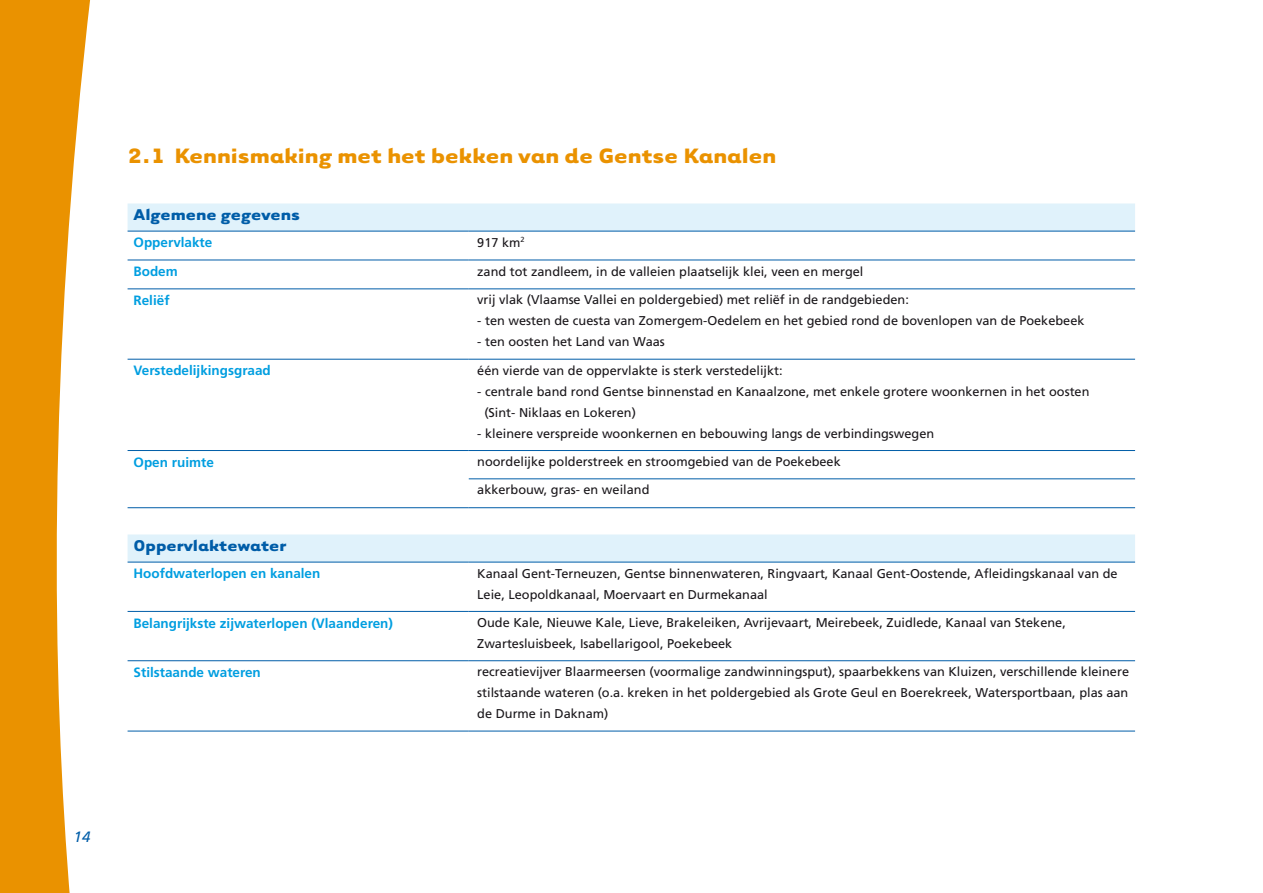
<style>
.page{position:relative;width:1263px;height:893px;background:#fff}
.page>*{position:absolute;margin:0;border:0;box-sizing:border-box;transform-origin:0 0}
.t1{font:700 24px "Tarzana Wide";color:#ea9200}
.t2{font:700 18px "Tarzana Wide";color:#005da8}
.t3{font:italic 15px "Frutiger LT Std";color:#005da8}
.t4{font:700 13.5px "Frutiger LT Std";color:#009ee0}
.t5{font:12.75px/21px "Frutiger LT Std";color:#1a171b}
</style>
<div class="page">
<svg style="left:0;top:0;width:90px;height:893px;fill:#ea9200"></svg>
<svg style="left:128px;top:203px;width:1007px;height:359px"></svg>
<hr style="left:128px;top:231px;width:341px;height:1px;background:#005da8">
<hr style="left:128px;top:260px;width:341px;height:1px;background:#005da8">
<hr style="left:128px;top:289px;width:341px;height:1px;background:#005da8">
<hr style="left:128px;top:359px;width:341px;height:1px;background:#005da8">
<hr style="left:128px;top:450px;width:341px;height:1px;background:#005da8">
<hr style="left:128px;top:507px;width:341px;height:1px;background:#005da8">
<hr style="left:469px;top:231px;width:666px;height:1px;background:#005da8">
<hr style="left:469px;top:260px;width:666px;height:1px;background:#005da8">
<hr style="left:469px;top:289px;width:666px;height:1px;background:#005da8">
<hr style="left:469px;top:359px;width:666px;height:1px;background:#005da8">
<hr style="left:469px;top:450px;width:666px;height:1px;background:#005da8">
<hr style="left:469px;top:479px;width:666px;height:1px;background:#005da8">
<hr style="left:469px;top:507px;width:666px;height:1px;background:#005da8">
<hr style="left:128px;top:562px;width:341px;height:1px;background:#005da8">
<hr style="left:469px;top:562px;width:666px;height:1px;background:#005da8">
<hr style="left:128px;top:611px;width:341px;height:1px;background:#005da8">
<hr style="left:469px;top:611px;width:666px;height:1px;background:#005da8">
<hr style="left:128px;top:660px;width:341px;height:1px;background:#005da8">
<hr style="left:469px;top:660px;width:666px;height:1px;background:#005da8">
<hr style="left:128px;top:731px;width:341px;height:1px;background:#005da8">
<hr style="left:469px;top:731px;width:666px;height:1px;background:#005da8">
<h1 class="t1" style="left:128px;top:140px;width:650px">2.1 Kennismaking met het bekken van de Gentse Kanalen</h1>
<h2 class="t2" style="left:134px;top:203px;width:168px">Algemene gegevens</h2>
<p class="t4" style="left:134px;top:235px;width:80px">Oppervlakte</p>
<p class="t5" style="left:477px;top:232px;width:49px">917 km<sup>2</sup></p>
<p class="t4" style="left:134px;top:263px;width:46px">Bodem</p>
<p class="t5" style="left:477px;top:261px;width:388px">zand tot zandleem, in de valleien plaatselijk klei, veen en mergel</p>
<p class="t4" style="left:134px;top:292px;width:38px">Reliëf</p>
<p class="t5" style="left:477px;top:290px;width:433px">vrij vlak (Vlaamse Vallei en poldergebied) met reliëf in de randgebieden:</p>
<p class="t5" style="left:477px;top:311px;width:609px">- ten westen de cuesta van Zomergem-Oedelem en het gebied rond de bovenlopen van de Poekebeek</p>
<p class="t5" style="left:477px;top:332px;width:189px">- ten oosten het Land van Waas</p>
<p class="t4" style="left:134px;top:363px;width:139px">Verstedelijkingsgraad</p>
<p class="t5" style="left:477px;top:360px;width:307px">één vierde van de oppervlakte is sterk verstedelijkt:</p>
<p class="t5" style="left:484px;top:381px;width:607px;text-indent:-7px">- centrale band rond Gentse binnenstad en Kanaalzone, met enkele grotere woonkernen in het oosten (Sint- Niklaas en Lokeren)</p>
<p class="t5" style="left:477px;top:423px;width:458px">- kleinere verspreide woonkernen en bebouwing langs de verbindingswegen</p>
<p class="t4" style="left:134px;top:454px;width:82px">Open ruimte</p>
<p class="t5" style="left:477px;top:451px;width:365px">noordelijke polderstreek en stroomgebied van de Poekebeek</p>
<p class="t5" style="left:477px;top:479px;width:174px">akkerbouw, gras- en weiland</p>
<h2 class="t2" style="left:134px;top:534px;width:154px">Oppervlaktewater</h2>
<p class="t4" style="left:134px;top:566px;width:188px">Hoofdwaterlopen en kanalen</p>
<p class="t5" style="left:477px;top:563px;width:642px">Kanaal Gent-Terneuzen, Gentse binnenwateren, Ringvaart, Kanaal Gent-Oostende, Afleidingskanaal van de<br>Leie, Leopoldkanaal, Moervaart en Durmekanaal</p>
<p class="t4" style="left:134px;top:615px;width:261px">Belangrijkste zijwaterlopen (Vlaanderen)</p>
<p class="t5" style="left:477px;top:612px;width:590px">Oude Kale, Nieuwe Kale, Lieve, Brakeleiken, Avrijevaart, Meirebeek, Zuidlede, Kanaal van Stekene,<br>Zwartesluisbeek, Isabellarigool, Poekebeek</p>
<p class="t4" style="left:134px;top:664px;width:129px">Stilstaande wateren</p>
<p class="t5" style="left:477px;top:661px;width:653px;text-align:justify">recreatievijver Blaarmeersen (voormalige zandwinningsput), spaarbekkens van Kluizen, verschillende kleinere stilstaande wateren (o.a. kreken in het poldergebied als Grote Geul en Boerekreek, Watersportbaan, plas aan de Durme in Daknam)</p>
<p class="t3" style="left:74px;top:828px;width:9px">14</p>
</div>
